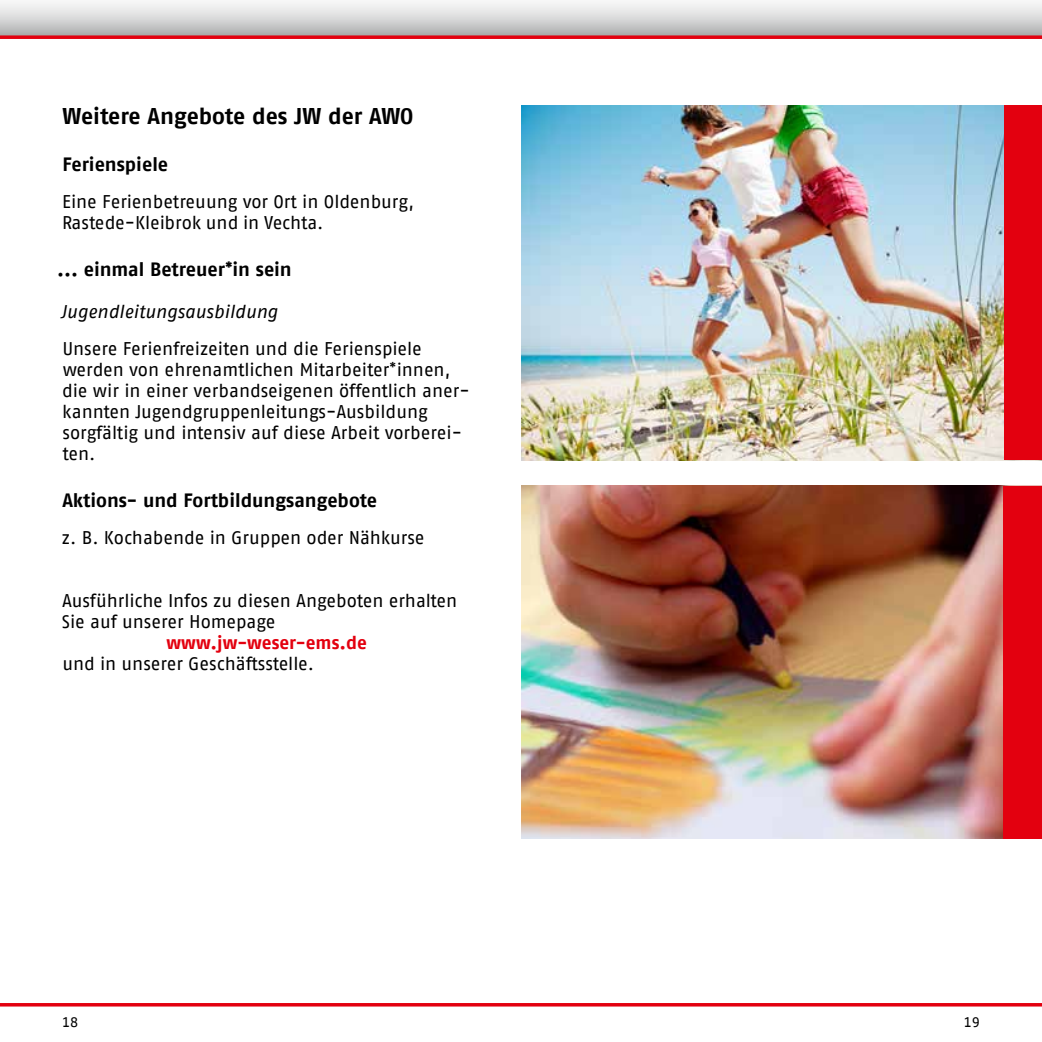
<style>
.page{position:relative;width:1042px;height:1042px;background:#fff}
.page>*{position:absolute;margin:0;border:0;box-sizing:border-box;transform-origin:0 0}
.t1{font:700 22.75px "AWO Fago Office";letter-spacing:-.005em;color:#000}
.t2{font:700 19.25px "AWO Fago Office";letter-spacing:-.005em;color:#000}
.t3{font:18.38px/21px "AWO Fago Office";color:#000}
.t4{font:italic 18.38px "AWO Fago Office";color:#000}
.t5{font:700 18.38px "AWO Fago Office";color:#e3000f}
.t6{font:14px "AWO Fago Office";color:#000}
</style>
<div class="page">
<img style="left:521px;top:106px;width:484px;height:354px">
<div style="left:1005px;top:106px;width:37px;height:354px;background:#e3000f"></div>
<img style="left:521px;top:486px;width:483px;height:352px">
<div style="left:1004px;top:486px;width:38px;height:352px;background:#e3000f"></div>
<svg style="left:0;top:3px;width:1042px;height:32px;background:#d4d4d5"></svg>
<svg style="left:0;top:35px;width:1042px;height:4px;background:#dc1522"></svg>
<hr style="left:0;top:1003px;width:1042px;height:3px;background:#e3000f">
<p class="t1" style="left:63px;top:103px;width:352px">Weitere Angebote des JW der AWO</p>
<p class="t2" style="left:63px;top:153px;width:107px">Ferienspiele</p>
<p class="t3" style="left:62px;top:191px;width:353px">Eine Ferienbetreuung vor Ort in Oldenburg,<br>Rastede-Kleibrok und in Vechta.</p>
<p class="t2" style="left:57px;top:258px;width:236px">... einmal Betreuer<sup>*</sup>in sein</p>
<p class="t4" style="left:60px;top:301px;width:219px">Jugendleitungsausbildung</p>
<p class="t3" style="left:62px;top:338px;width:409px">Unsere Ferienfreizeiten und die Ferienspiele werden von ehrenamtlichen Mitarbeiter<sup>*</sup>innen, die wir in einer verbandseigenen öffentlich aner&shy;kannten Jugendgruppenleitungs-Ausbildung sorgfältig und intensiv auf diese Arbeit vorberei&shy;ten.</p>
<p class="t2" style="left:62px;top:489px;width:316px">Aktions- und Fortbildungsangebote</p>
<p class="t3" style="left:62px;top:527px;width:364px">z. B. Kochabende in Gruppen oder Nähkurse</p>
<p class="t3" style="left:62px;top:590px;width:397px">Ausführliche Infos zu diesen Angeboten erhalten<br>Sie auf unserer Homepage</p>
<p class="t5" style="left:167px;top:632px;width:202px">www.jw-weser-ems.de</p>
<p class="t3" style="left:62px;top:653px;width:253px">und in unserer Geschäftsstelle.</p>
<p class="t6" style="left:62px;top:1014px;width:18px">18</p>
<p class="t6" style="left:963px;top:1014px;width:18px">19</p>
</div>
